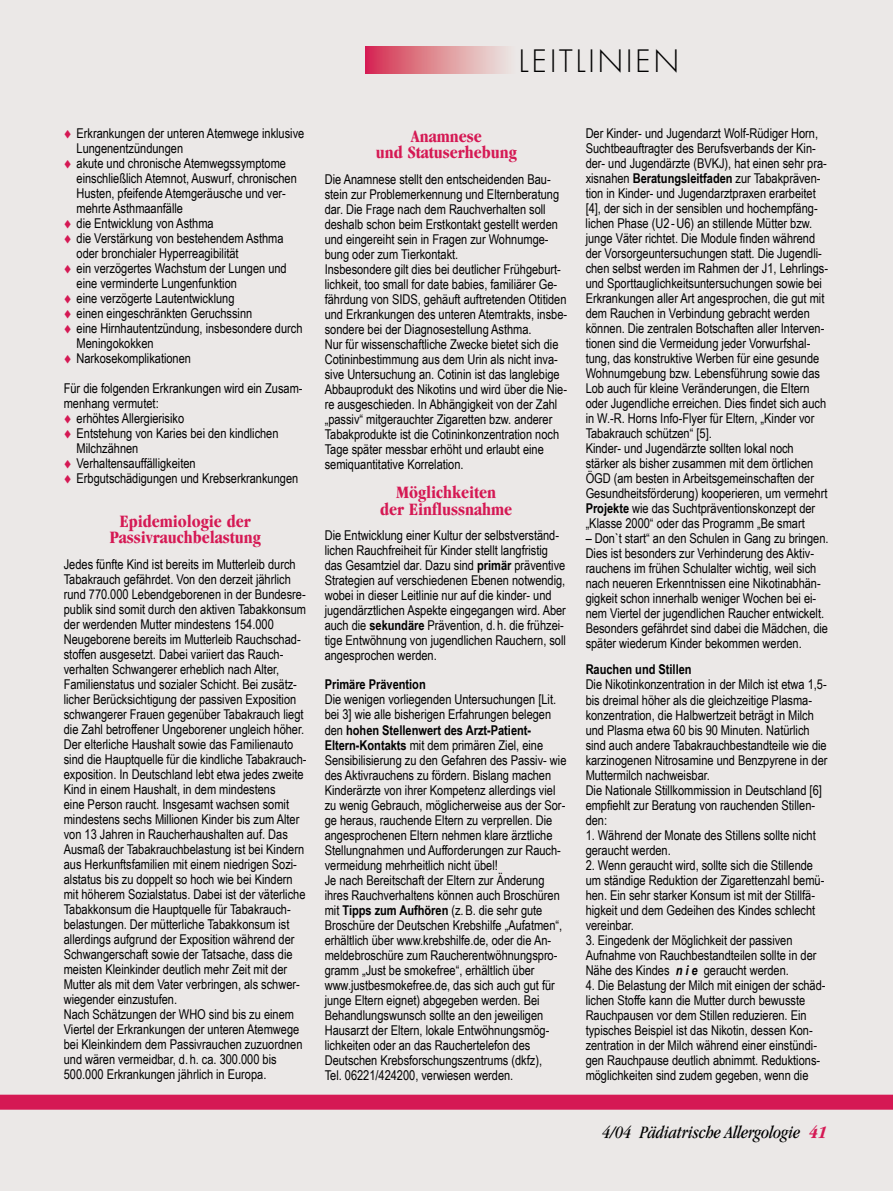
<style>
.page{position:relative;width:893px;height:1191px;background:#ebe8e7}
.page>*{position:absolute;margin:0;border:0;box-sizing:border-box;transform-origin:0 0}
.t1{font:700 condensed 18px/16.5px "Garamond";color:#d51954;text-align:center}
.t2{font:italic condensed 18px "Garamond";color:#000}
.t3{font:13.5px/15px "Arial Narrow";color:#000}
.t4{font:700 13.5px "Arial Narrow";color:#000}
.s1{color:#d51954}
.s2{font-weight:700}
.s3{font-weight:700;font-style:italic}
.s4{font-weight:700;color:#d51954}
</style>
<div class="page">
<div style="left:0;top:1094px;width:893px;height:15px;background:#d51954"></div>
<div style="left:365px;top:46px;width:151px;height:27px;background:linear-gradient(to right,#d52d4e,#ecf1e5)"></div>
<p class="t3" style="left:77px;top:125px;width:229px;text-indent:-13px"><span class="s1">▼</span> Erkrankungen der unteren Atemwege inklusive<br>Lungenentzündungen</p>
<p class="t3" style="left:77px;top:155px;width:222px;text-indent:-13px"><span class="s1">▼</span> akute und chronische Atemwegssymptome einschließlich Atemnot, Auswurf, chronischen Husten, pfeifende Atemgeräusche und ver&shy;mehrte Asthmaanfälle</p>
<p class="t3" style="left:64px;top:215px;width:151px"><span class="s1">▼</span> die Entwicklung von Asthma</p>
<p class="t3" style="left:77px;top:230px;width:209px;text-indent:-13px"><span class="s1">▼</span> die Verstärkung von bestehendem Asthma oder bronchialer Hyperreagibilität</p>
<p class="t3" style="left:77px;top:260px;width:212px;text-indent:-13px"><span class="s1">▼</span> ein verzögertes Wachstum der Lungen und eine verminderte Lungenfunktion</p>
<p class="t3" style="left:64px;top:290px;width:172px"><span class="s1">▼</span> eine verzögerte Lautentwicklung</p>
<p class="t3" style="left:64px;top:305px;width:190px"><span class="s1">▼</span> einen eingeschränkten Geruchssinn</p>
<p class="t3" style="left:77px;top:320px;width:227px;text-indent:-13px"><span class="s1">▼</span> eine Hirnhautentzündung, insbesondere durch<br>Meningokokken</p>
<p class="t3" style="left:64px;top:350px;width:129px"><span class="s1">▼</span> Narkosekomplikationen</p>
<p class="t3" style="left:64px;top:380px;width:240px">Für die folgenden Erkrankungen wird ein Zusam&shy;menhang vermutet:</p>
<p class="t3" style="left:64px;top:410px;width:122px"><span class="s1">▼</span> erhöhtes Allergierisiko</p>
<p class="t3" style="left:77px;top:425px;width:204px;text-indent:-13px"><span class="s1">▼</span> Entstehung von Karies bei den kindlichen<br>Milchzähnen</p>
<p class="t3" style="left:64px;top:455px;width:133px"><span class="s1">▼</span> Verhaltensauffälligkeiten</p>
<p class="t3" style="left:64px;top:470px;width:236px"><span class="s1">▼</span> Erbgutschädigungen und Krebserkrankungen</p>
<h1 class="t1" style="left:110px;top:513px;width:152px">Epidemiologie der<br>Passivrauchbelastung</h1>
<p class="t3" style="left:64px;top:557px;width:244px">Jedes fünfte Kind ist bereits im Mutterleib durch Tabakrauch gefährdet. Von den derzeit jährlich rund 770.000 Lebendgeborenen in der Bundesre&shy;publik sind somit durch den aktiven Tabakkonsum der werdenden Mutter mindestens 154.000<br>Neugeborene bereits im Mutterleib Rauchschad&shy;stoffen ausgesetzt. Dabei variiert das Rauch&shy;verhalten Schwangerer erheblich nach Alter, Familienstatus und sozialer Schicht. Bei zusätz&shy;licher Berücksichtigung der passiven Exposition schwangerer Frauen gegenüber Tabakrauch liegt die Zahl betroffener Ungeborener ungleich höher.<br>Der elterliche Haushalt sowie das Familienauto sind die Hauptquelle für die kindliche Tabakrauch&shy;exposition. In Deutschland lebt etwa jedes zweite Kind in einem Haushalt, in dem mindestens<br>eine Person raucht. Insgesamt wachsen somit mindestens sechs Millionen Kinder bis zum Alter von 13 Jahren in Raucherhaushalten auf. Das Ausmaß der Tabakrauchbelastung ist bei Kindern aus Herkunftsfamilien mit einem niedrigen Sozi&shy;alstatus bis zu doppelt so hoch wie bei Kindern mit höherem Sozialstatus. Dabei ist der väterliche Tabakkonsum die Hauptquelle für Tabakrauch&shy;belastungen. Der mütterliche Tabakkonsum ist allerdings aufgrund der Exposition während der Schwangerschaft sowie der Tatsache, dass die meisten Kleinkinder deutlich mehr Zeit mit der Mutter als mit dem Vater verbringen, als schwer&shy;wiegender einzustufen.<br>Nach Schätzungen der WHO sind bis zu einem Viertel der Erkrankungen der unteren Atemwege bei Kleinkindern dem Passivrauchen zuzuordnen und wären vermeidbar, d. h. ca. 300.000 bis 500.000 Erkrankungen jährlich in Europa.</p>
<h1 class="t1" style="left:376px;top:127px;width:142px">Anamnese<br>und Statuserhebung</h1>
<p class="t3" style="left:325px;top:171px;width:244px">Die Anamnese stellt den entscheidenden Bau&shy;stein zur Problemerkennung und Elternberatung dar. Die Frage nach dem Rauchverhalten soll deshalb schon beim Erstkontakt gestellt werden und eingereiht sein in Fragen zur Wohnumge&shy;bung oder zum Tierkontakt.<br>Insbesondere gilt dies bei deutlicher Frühgeburt&shy;lichkeit, too small for date babies, familiärer Ge&shy;fährdung von SIDS, gehäuft auftretenden Otitiden und Erkrankungen des unteren Atemtrakts, insbe&shy;sondere bei der Diagnosestellung Asthma.<br>Nur für wissenschaftliche Zwecke bietet sich die Cotininbestimmung aus dem Urin als nicht inva&shy;sive Untersuchung an. Cotinin ist das langlebige Abbauprodukt des Nikotins und wird über die Nie&shy;re ausgeschieden. In Abhängigkeit von der Zahl „passiv“ mitgerauchter Zigaretten bzw. anderer Tabakprodukte ist die Cotininkonzentration noch Tage später messbar erhöht und erlaubt eine semiquantitative Korrelation.</p>
<h1 class="t1" style="left:380px;top:484px;width:133px">Möglichkeiten<br>der Einflussnahme</h1>
<p class="t3" style="left:325px;top:528px;width:243px">Die Entwicklung einer Kultur der selbstverständ&shy;lichen Rauchfreiheit für Kinder stellt langfristig das Gesamtziel dar. Dazu sind <span class="s2">primär</span> präventive Strategien auf verschiedenen Ebenen notwendig, wobei in dieser Leitlinie nur auf die kinder- und jugendärztlichen Aspekte eingegangen wird. Aber auch die <span class="s2">sekundäre</span> Prävention, d. h. die frühzei&shy;tige Entwöhnung von jugendlichen Rauchern, soll angesprochen werden.</p>
<p class="t4" style="left:325px;top:677px;width:103px">Primäre Prävention</p>
<p class="t3" style="left:325px;top:692px;width:243px">Die wenigen vorliegenden Untersuchungen [Lit. bei 3] wie alle bisherigen Erfahrungen belegen den <span class="s2">hohen Stellenwert des Arzt-Patient-Eltern-Kontakts</span> mit dem primären Ziel, eine Sensibilisierung zu den Gefahren des Passiv- wie des Aktivrauchens zu fördern. Bislang machen Kinderärzte von ihrer Kompetenz allerdings viel zu wenig Gebrauch, möglicherweise aus der Sor&shy;ge heraus, rauchende Eltern zu verprellen. Die angesprochenen Eltern nehmen klare ärztliche Stellungnahmen und Aufforderungen zur Rauch&shy;vermeidung mehrheitlich nicht übel!<br>Je nach Bereitschaft der Eltern zur Änderung ihres Rauchverhaltens können auch Broschüren mit <span class="s2">Tipps zum Aufhören</span> (z.B. die sehr gute Broschüre der Deutschen Krebshilfe „Aufatmen“, erhältlich über www.krebshilfe.de, oder die An&shy;meldebroschüre zum Raucherentwöhnungspro&shy;gramm „Just be smokefree“, erhältlich über www.justbesmokefree.de, das sich auch gut für junge Eltern eignet) abgegeben werden. Bei Behandlungswunsch sollte an den jeweiligen Hausarzt der Eltern, lokale Entwöhnungsmög&shy;lichkeiten oder an das Rauchertelefon des Deutschen Krebsforschungszentrums (dkfz),<br>Tel. 06221/424200, verwiesen werden.</p>
<p class="t3" style="left:586px;top:125px;width:244px">Der Kinder- und Jugendarzt Wolf-Rüdiger Horn, Suchtbeauftragter des Berufsverbands der Kin&shy;der- und Jugendärzte (BVKJ), hat einen sehr pra&shy;xisnahen <span class="s2">Beratungsleitfaden</span> zur Tabakpräven&shy;tion in Kinder- und Jugendarztpraxen erarbeitet [4], der sich in der sensiblen und hochempfäng&shy;lichen Phase (U2 -U6) an stillende Mütter bzw. junge Väter richtet. Die Module finden während der Vorsorgeuntersuchungen statt. Die Jugendli&shy;chen selbst werden im Rahmen der J1, Lehrlings&shy;und Sporttauglichkeitsuntersuchungen sowie bei Erkrankungen aller Art angesprochen, die gut mit dem Rauchen in Verbindung gebracht werden können. Die zentralen Botschaften aller Interven&shy;tionen sind die Vermeidung jeder Vorwurfshal&shy;tung, das konstruktive Werben für eine gesunde Wohnumgebung bzw. Lebensführung sowie das Lob auch für kleine Veränderungen, die Eltern oder Jugendliche erreichen. Dies findet sich auch in W.-R. Horns Info-Flyer für Eltern, „Kinder vor Tabakrauch schützen“ [5].<br>Kinder- und Jugendärzte sollten lokal noch stärker als bisher zusammen mit dem örtlichen ÖGD (am besten in Arbeitsgemeinschaften der Gesundheitsförderung) kooperieren, um vermehrt <span class="s2">Projekte</span> wie das Suchtpräventionskonzept der „Klasse 2000“ oder das Programm „Be smart</p>
<p class="t3" style="left:586px;top:530px;width:244px">– Don`t start“ an den Schulen in Gang zu bringen.<br>Dies ist besonders zur Verhinderung des Aktiv&shy;rauchens im frühen Schulalter wichtig, weil sich nach neueren Erkenntnissen eine Nikotinabhän&shy;gigkeit schon innerhalb weniger Wochen bei ei&shy;nem Viertel der jugendlichen Raucher entwickelt.<br>Besonders gefährdet sind dabei die Mädchen, die später wiederum Kinder bekommen werden.</p>
<p class="t4" style="left:586px;top:662px;width:107px">Rauchen und Stillen</p>
<p class="t3" style="left:586px;top:677px;width:243px">Die Nikotinkonzentration in der Milch ist etwa 1,5- bis dreimal höher als die gleichzeitige Plasma&shy;konzentration, die Halbwertzeit beträgt in Milch und Plasma etwa 60 bis 90 Minuten. Natürlich sind auch andere Tabakrauchbestandteile wie die karzinogenen Nitrosamine und Benzpyrene in der Muttermilch nachweisbar.<br>Die Nationale Stillkommission in Deutschland [6] empfiehlt zur Beratung von rauchenden Stillen&shy;den:</p>
<p class="t3" style="left:586px;top:827px;width:232px">1. Während der Monate des Stillens sollte nicht geraucht werden.</p>
<p class="t3" style="left:586px;top:857px;width:240px">2. Wenn geraucht wird, sollte sich die Stillende um ständige Reduktion der Zigarettenzahl bemü&shy;hen. Ein sehr starker Konsum ist mit der Stillfä&shy;higkeit und dem Gedeihen des Kindes schlecht vereinbar.</p>
<p class="t3" style="left:586px;top:932px;width:232px">3. Eingedenk der Möglichkeit der passiven<br>Aufnahme von Rauchbestandteilen sollte in der<br>Nähe des Kindes <span class="s3">n i e</span> geraucht werden.</p>
<p class="t3" style="left:586px;top:977px;width:241px">4. Die Belastung der Milch mit einigen der schäd&shy;lichen Stoffe kann die Mutter durch bewusste Rauchpausen vor dem Stillen reduzieren. Ein typisches Beispiel ist das Nikotin, dessen Kon&shy;zentration in der Milch während einer einstündi&shy;gen Rauchpause deutlich abnimmt. Reduktions&shy;möglichkeiten sind zudem gegeben, wenn die</p>
<h1 class="t2" style="left:602px;top:1122px;width:226px">4/04 Pädiatrische Allergologie <span class="s4">41</span></h1>
</div>
